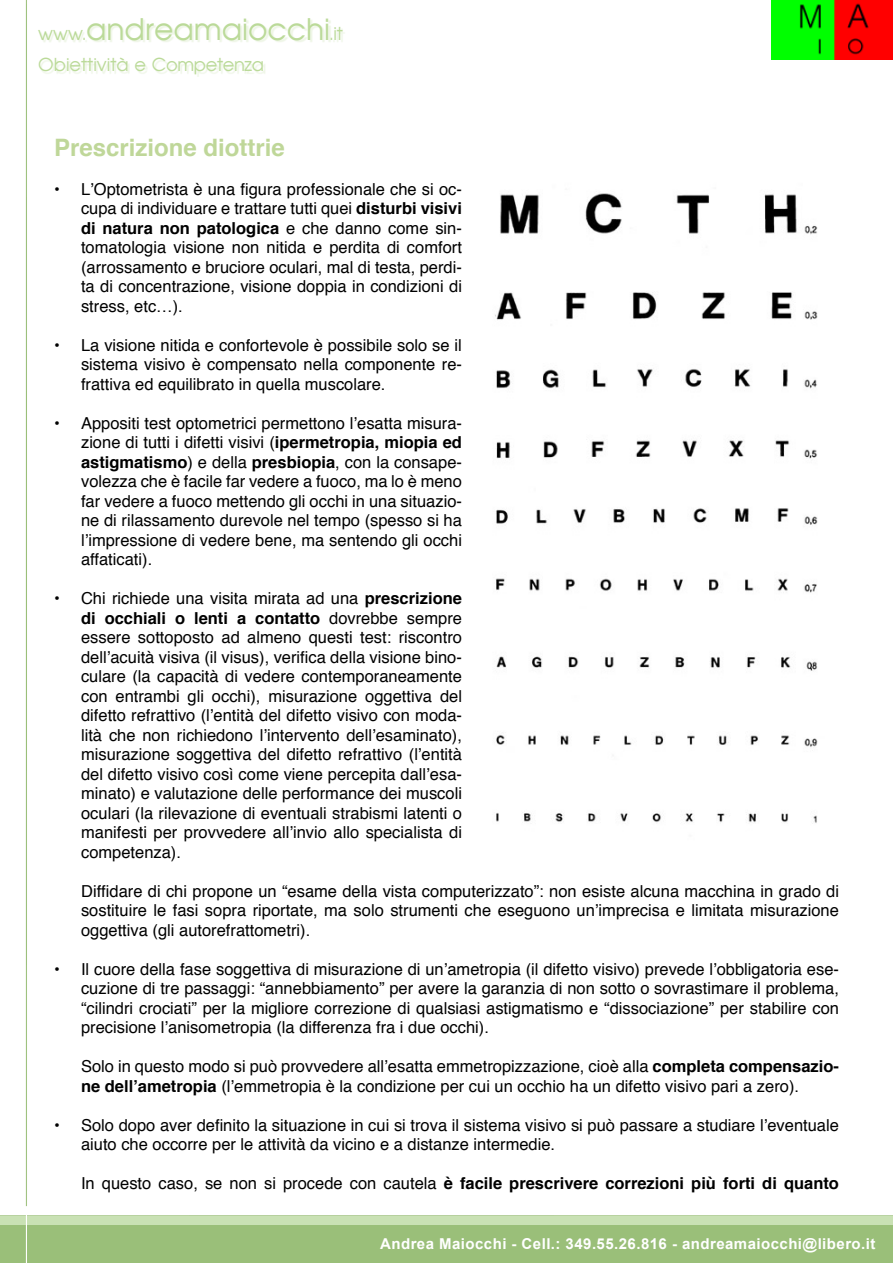
<style>
.page{position:relative;width:893px;height:1263px;background:#fff}
.page>*{position:absolute;margin:0;border:0;box-sizing:border-box;transform-origin:0 0}
.t1{font:29.7px "Avian";color:#bbda99}
.t2{font:700 24px "Helvetica";color:#bfd799}
.t3{font:17.85px "Avian";color:#bbda99}
.t4{font:16.5px/19.5px "Helvetica";color:#000;text-align:justify}
.t5{font:700 16.5px "Helvetica";color:#000}
.t6{font:700 15px "Arial";letter-spacing:.03em;color:#fff}
.s1{font-size:17.85px}
.s2{font-weight:700}
.s3{font-weight:400}
</style>
<div class="page">
<div style="left:0;top:1222px;width:893px;height:41px;background:#9abf79"></div>
<hr style="left:26px;top:0;width:1px;height:1206px;background:#9abf79">
<div style="left:40px;top:19px;width:305px;height:58px;background:#55a100;opacity:.1"></div>
<hr style="left:0;top:1215px;width:893px;height:1px;background:#9abf79">
<div style="left:0;top:1216px;width:893px;height:8px;background:#c9e1b4"></div>
<hr style="left:26px;top:1211px;width:1px;height:52px;background:#fff">
<img style="left:771px;top:0;width:122px;height:60px">
<img style="left:495px;top:193px;width:323px;height:630px">
<h1 class="t1" style="left:38px;top:12px;width:306px"><span class="s1">www.</span>andreamaiocchi<span class="s1">.it</span></h1>
<p class="t3" style="left:38px;top:54px;width:227px">Obiettività e Competenza</p>
<h2 class="t2" style="left:54px;top:128px;width:232px">Prescrizione diottrie</h2>
<p class="t4" style="left:81px;top:179px;width:382px;text-indent:-27px">• L’Optometrista è una figura professionale che si oc&shy;cupa di individuare e trattare tutti quei <span class="s2">disturbi visivi di natura non patologica</span> e che danno come sin&shy;tomatologia visione non nitida e perdita di comfort (arrossamento e bruciore oculari, mal di testa, perdi&shy;ta di concentrazione, visione doppia in condizioni di stress, etc…).</p>
<p class="t4" style="left:81px;top:336px;width:382px;text-indent:-27px">• La visione nitida e confortevole è possibile solo se il sistema visivo è compensato nella componente re&shy;frattiva ed equilibrato in quella muscolare.</p>
<p class="t4" style="left:81px;top:414px;width:382px;text-indent:-27px">• Appositi test optometrici permettono l’esatta misura&shy;zione di tutti i difetti visivi (<span class="s2">ipermetropia, miopia ed astigmatismo</span>) e della <span class="s2">presbiopia</span>, con la consape&shy;volezza che è facile far vedere a fuoco, ma lo è meno far vedere a fuoco mettendo gli occhi in una situazio&shy;ne di rilassamento durevole nel tempo (spesso si ha l’impressione di vedere bene, ma sentendo gli occhi affaticati).</p>
<p class="t4" style="left:81px;top:589px;width:382px;text-indent:-27px">• Chi richiede una visita mirata ad una <span class="s2">prescrizione di occhiali o lenti a contatto</span> dovrebbe sempre essere sottoposto ad almeno questi test: riscontro dell’acuità visiva (il visus), verifica della visione bino&shy;culare (la capacità di vedere contemporaneamente con entrambi gli occhi), misurazione oggettiva del difetto refrattivo (l’entità del difetto visivo con moda&shy;lità che non richiedono l’intervento dell’esaminato), misurazione soggettiva del difetto refrattivo (l’entità del difetto visivo così come viene percepita dall’esa&shy;minato) e valutazione delle performance dei muscoli oculari (la rilevazione di eventuali strabismi latenti o manifesti per provvedere all’invio allo specialista di competenza).</p>
<p class="t4" style="left:81px;top:882px;width:759px">Diffidare di chi propone un “esame della vista computerizzato”: non esiste alcuna macchina in grado di sostituire le fasi sopra riportate, ma solo strumenti che eseguono un’imprecisa e limitata misurazione oggettiva (gli autorefrattometri).</p>
<p class="t4" style="left:81px;top:960px;width:759px;text-indent:-27px">• Il cuore della fase soggettiva di misurazione di un’ametropia (il difetto visivo) prevede l’obbligatoria ese&shy;cuzione di tre passaggi: “annebbiamento” per avere la garanzia di non sotto o sovrastimare il problema, “cilindri crociati” per la migliore correzione di qualsiasi astigmatismo e “dissociazione” per stabilire con precisione l’anisometropia (la differenza fra i due occhi).</p>
<p class="t4" style="left:81px;top:1057px;width:759px">Solo in questo modo si può provvedere all’esatta emmetropizzazione, cioè alla <span class="s2">completa compensazio&shy;ne dell’ametropia</span> (l’emmetropia è la condizione per cui un occhio ha un difetto visivo pari a zero).</p>
<p class="t4" style="left:81px;top:1116px;width:759px;text-indent:-27px">• Solo dopo aver definito la situazione in cui si trova il sistema visivo si può passare a studiare l’eventuale aiuto che occorre per le attività da vicino e a distanze intermedie.</p>
<p class="t5" style="left:81px;top:1170px;width:759px"><span class="s3">In questo caso, se non si procede con cautela</span> è facile prescrivere correzioni più forti di quanto</p>
<p class="t6" style="left:380px;top:1234px;width:497px">Andrea Maiocchi - Cell.: 349.55.26.816 - andreamaiocchi@libero.it</p>
</div>
